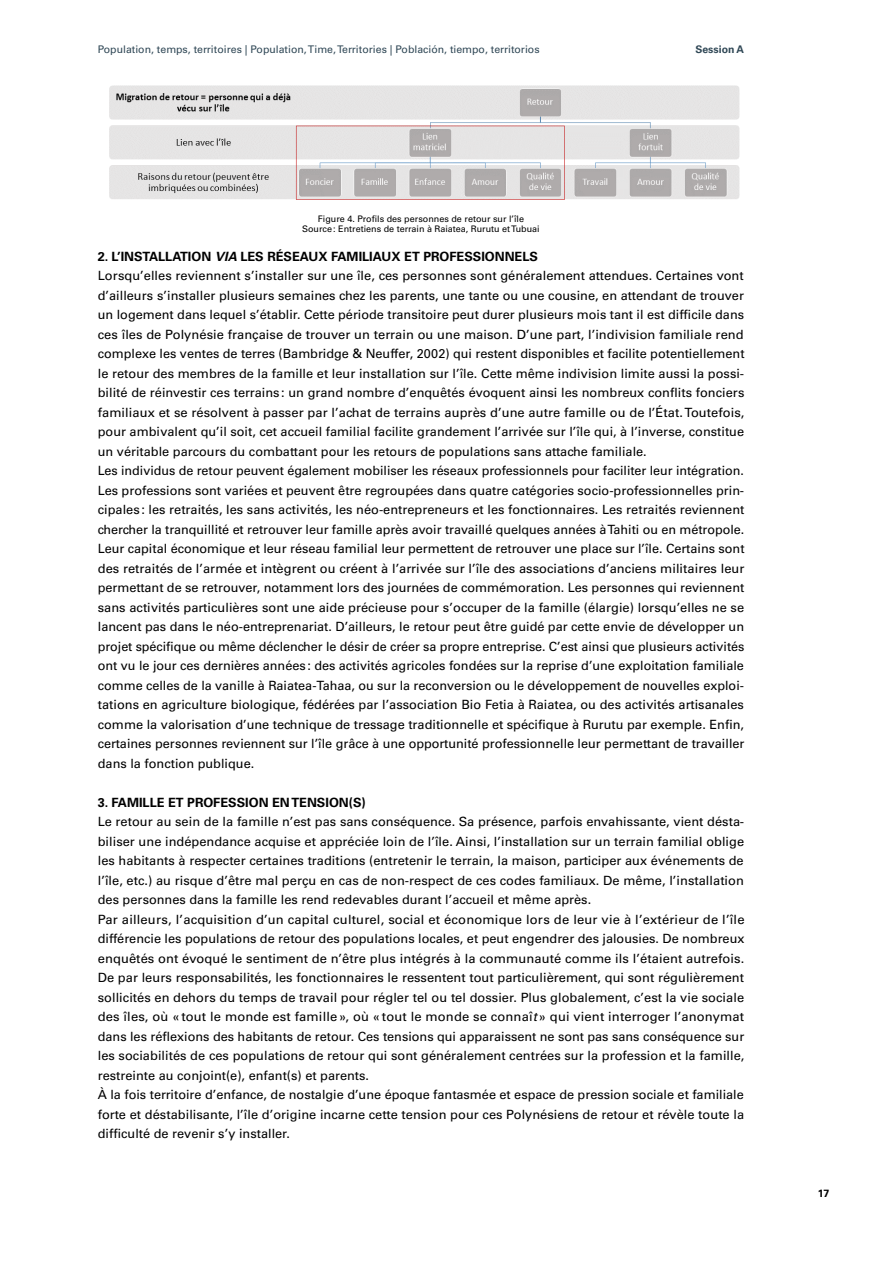
<style>
.page{position:relative;width:893px;height:1263px;background:#fff}
.page>*{position:absolute;margin:0;border:0;box-sizing:border-box;transform-origin:0 0}
.t1{font:12.75px/19.5px "Univers LT";color:#000}
.t2{font:700 12.75px "Univers LT";color:#000}
.t3{font:10.5px "Univers LT";color:#2f4755}
.t4{font:700 10.5px "Univers LT";color:#2f4755}
.t5{font:700 10.5px "Univers LT";color:#000}
.t6{font:9px/10.8px "Univers LT";color:#000;text-align:center}
.s1{font-weight:700}
.s2{font-weight:700;font-style:italic}
.s3{font-style:italic}
</style>
<div class="page">
<img style="left:109px;top:85px;width:631px;height:115px">
<p class="t3" style="left:98px;top:43px;width:443px">Population, temps, territoires | Population, Time, Territories | Población, tiempo, territorios</p>
<p class="t4" style="left:695px;top:43px;width:50px">Session A</p>
<p class="t6" style="left:302px;top:213px;width:239px">Figure 4. Profils des personnes de retour sur l’île<br>Source: Entretiens de terrain à Raiatea, Rurutu et Tubuai</p>
<p class="t1" style="left:98px;top:246px;width:648px"><span class="s1">2. L’INSTALLATION</span> <span class="s2">VIA</span> <span class="s1">LES RÉSEAUX FAMILIAUX ET PROFESSIONNELS<br></span>Lorsqu’elles reviennent s’installer sur une île, ces personnes sont généralement attendues. Certaines vont d’ailleurs s’installer plusieurs semaines chez les parents, une tante ou une cousine, en attendant de trouver un logement dans lequel s’établir. Cette période transitoire peut durer plusieurs mois tant il est difficile dans ces îles de Polynésie française de trouver un terrain ou une maison. D’une part, l’indivision familiale rend complexe les ventes de terres (Bambridge &amp; Neuffer, 2002) qui restent disponibles et facilite potentiellement le retour des membres de la famille et leur installation sur l’île. Cette même indivision limite aussi la possi&shy;bilité de réinvestir ces terrains: un grand nombre d’enquêtés évoquent ainsi les nombreux conflits fonciers familiaux et se résolvent à passer par l’achat de terrains auprès d’une autre famille ou de l’État. Toutefois, pour ambivalent qu’il soit, cet accueil familial facilite grandement l’arrivée sur l’île qui, à l’inverse, constitue un véritable parcours du combattant pour les retours de populations sans attache familiale.<br>Les individus de retour peuvent également mobiliser les réseaux professionnels pour faciliter leur intégration.<br>Les professions sont variées et peuvent être regroupées dans quatre catégories socio-professionnelles prin&shy;cipales: les retraités, les sans activités, les néo-entrepreneurs et les fonctionnaires. Les retraités reviennent chercher la tranquillité et retrouver leur famille après avoir travaillé quelques années à Tahiti ou en métropole.<br>Leur capital économique et leur réseau familial leur permettent de retrouver une place sur l’île. Certains sont des retraités de l’armée et intègrent ou créent à l’arrivée sur l’île des associations d’anciens militaires leur permettant de se retrouver, notamment lors des journées de commémoration. Les personnes qui reviennent sans activités particulières sont une aide précieuse pour s’occuper de la famille (élargie) lorsqu’elles ne se lancent pas dans le néo-entreprenariat. D’ailleurs, le retour peut être guidé par cette envie de développer un projet spécifique ou même déclencher le désir de créer sa propre entreprise. C’est ainsi que plusieurs activités ont vu le jour ces dernières années : des activités agricoles fondées sur la reprise d’une exploitation familiale comme celles de la vanille à Raiatea-Tahaa, ou sur la reconversion ou le développement de nouvelles exploi&shy;tations en agriculture biologique, fédérées par l’association Bio Fetia à Raiatea, ou des activités artisanales comme la valorisation d’une technique de tressage traditionnelle et spécifique à Rurutu par exemple. Enfin, certaines personnes reviennent sur l’île grâce à une opportunité professionnelle leur permettant de travailler dans la fonction publique.</p>
<p class="t2" style="left:98px;top:795px;width:270px">3. FAMILLE ET PROFESSION EN TENSION(S)</p>
<p class="t1" style="left:98px;top:812px;width:648px">Le retour au sein de la famille n’est pas sans conséquence. Sa présence, parfois envahissante, vient désta&shy;biliser une indépendance acquise et appréciée loin de l’île. Ainsi, l’installation sur un terrain familial oblige les habitants à respecter certaines traditions (entretenir le terrain, la maison, participer aux événements de l’île, etc.) au risque d’être mal perçu en cas de non-respect de ces codes familiaux. De même, l’installation des personnes dans la famille les rend redevables durant l’accueil et même après.<br>Par ailleurs, l’acquisition d’un capital culturel, social et économique lors de leur vie à l’extérieur de l’île différencie les populations de retour des populations locales, et peut engendrer des jalousies. De nombreux enquêtés ont évoqué le sentiment de n’être plus intégrés à la communauté comme ils l’étaient autrefois.<br>De par leurs responsabilités, les fonctionnaires le ressentent tout particulièrement, qui sont régulièrement sollicités en dehors du temps de travail pour régler tel ou tel dossier. Plus globalement, c’est la vie sociale des îles, où « tout le monde est famille», où « tout le monde se connaî<span class="s3">t</span>» qui vient interroger l’anonymat dans les réflexions des habitants de retour. Ces tensions qui apparaissent ne sont pas sans conséquence sur les sociabilités de ces populations de retour qui sont généralement centrées sur la profession et la famille, restreinte au conjoint(e), enfant(s) et parents.<br>À la fois territoire d’enfance, de nostalgie d’une époque fantasmée et espace de pression sociale et familiale forte et déstabilisante, l’île d’origine incarne cette tension pour ces Polynésiens de retour et révèle toute la difficulté de revenir s’y installer.</p>
<p class="t5" style="left:818px;top:1187px;width:13px">17</p>
</div>
